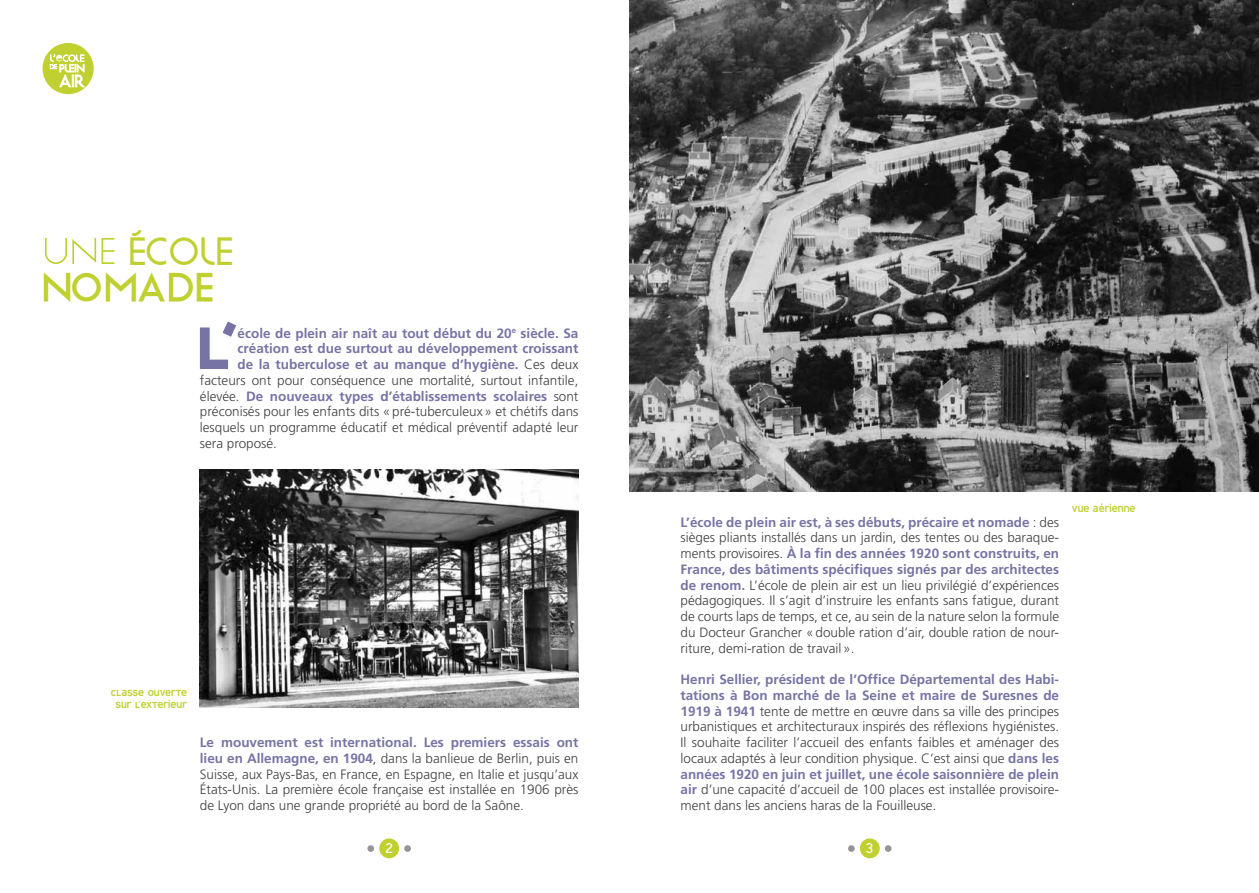
<style>
.page{position:relative;width:1259px;height:893px;background:#fff}
.page>*{position:absolute;margin:0;border:0;box-sizing:border-box;transform-origin:0 0}
.t1{font:71.55px "Designal BW20";color:#7774a5}
.t2{font:34.5px "Ogr 1";color:#bfd030}
.t3{font:700 34.5px "Ogr 1";color:#bfd030}
.t4{font:15px "Designal LW20";color:#fff}
.t5{font:300 13.5px/15.8px "Frutiger";color:#414042;text-align:justify}
.t6{font:700 13.5px "Frutiger";color:#7774a5}
.t7{font:10.5px/12px "Designal R";color:#bfd030;text-align:center}
.s1{font-weight:300;color:#414042}
.s2{font-weight:700;color:#7774a5}
</style>
<div class="page">
<div style="left:43px;top:43px;width:51px;height:51px;background:#bfd030;border-radius:50%"></div>
<svg style="left:50px;top:54px;width:35px;height:33px"></svg>
<div style="left:860px;top:838px;width:19px;height:20px;background:#bfd030;border-radius:50%"></div>
<div style="left:404px;top:845px;width:7px;height:7px;background:#939598;border-radius:50%"></div>
<div style="left:367px;top:845px;width:7px;height:7px;background:#939598;border-radius:50%"></div>
<div style="left:885px;top:845px;width:6px;height:7px;background:#939598;border-radius:50%"></div>
<div style="left:848px;top:845px;width:6px;height:7px;background:#939598;border-radius:50%"></div>
<div style="left:379px;top:838px;width:20px;height:20px;background:#bfd030;border-radius:50%"></div>
<img style="left:629px;top:0;width:630px;height:491px">
<img style="left:200px;top:470px;width:378px;height:238px">
<h2 class="t2" style="left:43px;top:229px;width:193px">UNE ÉCOLE</h2>
<h2 class="t3" style="left:43px;top:264px;width:174px">NOMADE</h2>
<h1 class="t1" style="left:196px;top:309px;width:43px">L’</h1>
<p class="t6" style="left:238px;top:325px;width:342px">école de plein air naît au tout début du 20<sup>e</sup> siècle. Sa</p>
<p class="t6" style="left:238px;top:341px;width:342px">création est due surtout au développement croissant</p>
<p class="t6" style="left:238px;top:356px;width:342px">de la tuberculose et au manque d’hygiène. <span class="s1">Ces deux</span></p>
<p class="t5" style="left:200px;top:372px;width:380px">facteurs ont pour conséquence une mortalité, surtout infantile,</p>
<p class="t6" style="left:200px;top:388px;width:380px"><span class="s1">élevée.</span> De nouveaux types d’établissements scolaires <span class="s1">sont</span></p>
<p class="t5" style="left:200px;top:404px;width:380px">préconisés pour les enfants dits «pré-tuberculeux» et chétifs dans</p>
<p class="t5" style="left:200px;top:420px;width:380px">lesquels un programme éducatif et médical préventif adapté leur</p>
<p class="t5" style="left:200px;top:435px;width:79px">sera proposé.</p>
<p class="t7" style="left:111px;top:686px;width:78px">CLASSE OUVERTE<br>SUR L’EXTERIEUR</p>
<p class="t5" style="left:200px;top:735px;width:380px"><span class="s2">Le mouvement est international. Les premiers essais ont lieu en Allemagne, en 1904</span>, dans la banlieue de Berlin, puis en Suisse, aux Pays-Bas, en France, en Espagne, en Italie et jusqu’aux états-Unis. La première école française est installée en 1906 près de Lyon dans une grande propriété au bord de la Saône.</p>
<p class="t5" style="left:680px;top:514px;width:380px"><span class="s2">L’école de plein air est, à ses débuts, précaire et nomade</span> : des sièges pliants installés dans un jardin, des tentes ou des baraque&shy;ments provisoires. <span class="s2">à la fin des années 1920 sont construits, en France, des bâtiments spécifiques signés par des architectes de renom.</span> L’école de plein air est un lieu privilégié d’expériences pédagogiques. Il s’agit d’instruire les enfants sans fatigue, durant de courts laps de temps, et ce, au sein de la nature selon la formule du Docteur Grancher «double ration d’air, double ration de nour&shy;riture, demi-ration de travail».</p>
<p class="t5" style="left:680px;top:672px;width:380px"><span class="s2">Henri Sellier, président de l’Office Départemental des Habi&shy;tations à Bon marché de la Seine et maire de Suresnes de 1919 à 1941</span> tente de mettre en œuvre dans sa ville des principes urbanistiques et architecturaux inspirés des réflexions hygiénistes.<br>Il souhaite faciliter l’accueil des enfants faibles et aménager des locaux adaptés à leur condition physique. C’est ainsi que <span class="s2">dans les années 1920 en juin et juillet, une école saisonnière de plein air</span> d’une capacité d’accueil de 100 places est installée provisoire&shy;ment dans les anciens haras de la Fouilleuse.</p>
<p class="t4" style="left:385px;top:841px;width:9px">2</p>
<p class="t4" style="left:866px;top:841px;width:8px">3</p>
<p class="t7" style="left:1071px;top:503px;width:65px">VUE AÉRIENNE</p>
</div>
